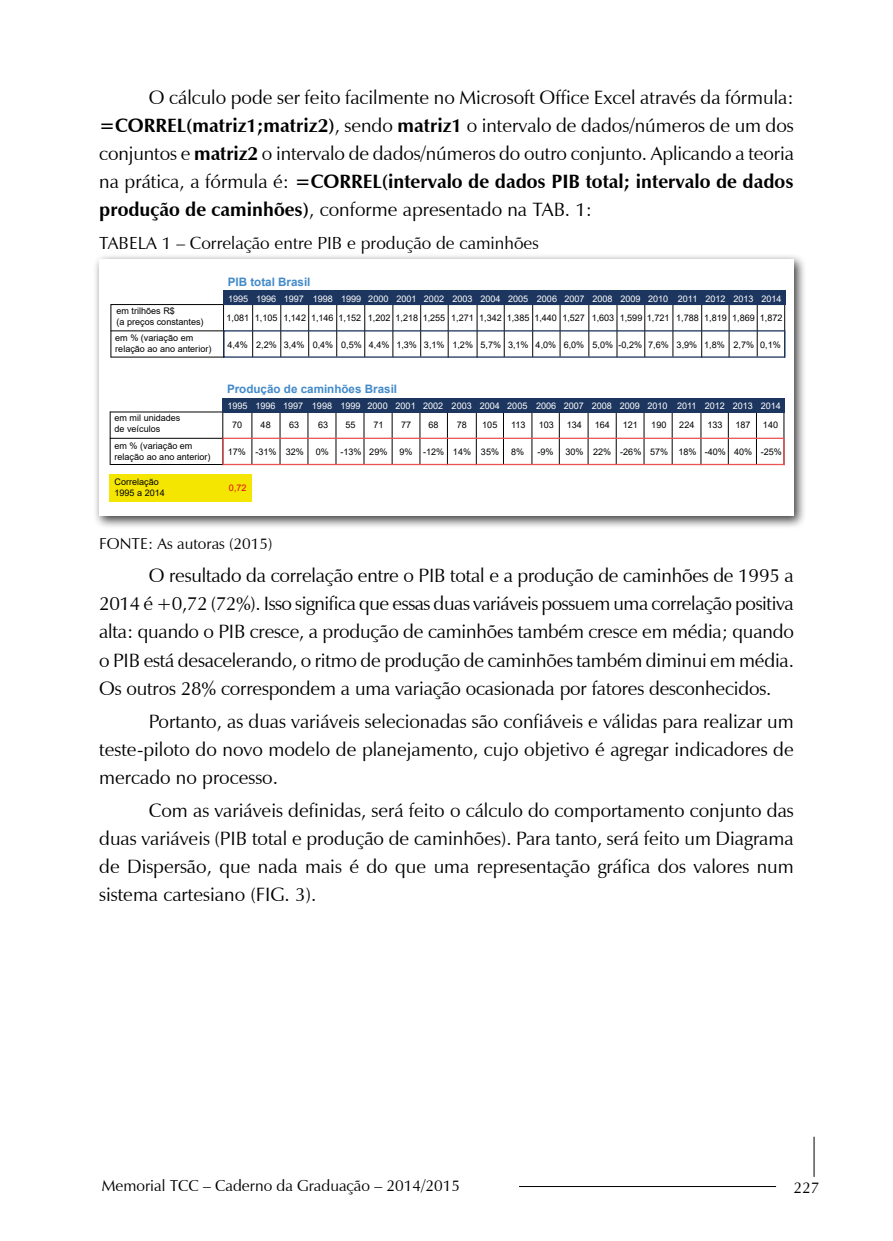
<style>
.page{position:relative;width:893px;height:1241px;background:#fff}
.page>*{position:absolute;margin:0;border:0;box-sizing:border-box;transform-origin:0 0}
.t1{font:19.25px/28px "Zapf Humanist 601 BT";color:#000;text-align:justify}
.t2{font:17.5px "Zapf Humanist 601 BT";color:#000}
.t3{font:15.75px "Zapf Humanist 601 BT";color:#000}
.t4{font:700 11.72px "Arial";color:#428aca}
.t5{font:9.1px/10.8px "Arial";color:#000}
.t6{font:9.1px "Arial";color:#fff}
.t7{font:9.1px "Arial";color:#e30613}
.s1{font-weight:700}
</style>
<div class="page">
<hr style="left:814px;top:1136px;width:1px;height:40px;background:#000">
<hr style="left:519px;top:1185px;width:257px;height:1px;background:#000">
<div style="left:93px;top:253px;width:714px;height:276px;background:#000;opacity:.75"></div>
<div style="left:99px;top:259px;width:695px;height:257px;background:#fff"></div>
<hr style="left:111px;top:304px;width:673px;height:1px;background:#000">
<hr style="left:252px;top:291px;width:1px;height:66px;background:#010202">
<hr style="left:280px;top:291px;width:1px;height:66px;background:#010202">
<hr style="left:308px;top:292px;width:1px;height:64px;background:#010202">
<hr style="left:336px;top:292px;width:1px;height:64px;background:#010202">
<hr style="left:364px;top:291px;width:1px;height:66px;background:#010202">
<hr style="left:393px;top:291px;width:1px;height:66px;background:#010202">
<hr style="left:420px;top:292px;width:1px;height:64px;background:#010202">
<hr style="left:448px;top:291px;width:1px;height:66px;background:#010202">
<hr style="left:477px;top:291px;width:1px;height:66px;background:#010202">
<hr style="left:504px;top:291px;width:1px;height:66px;background:#010202">
<hr style="left:532px;top:291px;width:1px;height:66px;background:#010202">
<hr style="left:560px;top:292px;width:1px;height:64px;background:#010202">
<hr style="left:588px;top:292px;width:1px;height:64px;background:#010202">
<hr style="left:617px;top:291px;width:1px;height:66px;background:#010202">
<hr style="left:644px;top:291px;width:1px;height:66px;background:#010202">
<hr style="left:673px;top:292px;width:1px;height:64px;background:#010202">
<hr style="left:701px;top:291px;width:1px;height:66px;background:#010202">
<hr style="left:729px;top:291px;width:1px;height:66px;background:#010202">
<hr style="left:757px;top:292px;width:1px;height:64px;background:#010202">
<hr style="left:784px;top:291px;width:1px;height:66px;background:#010202">
<hr style="left:223px;top:291px;width:1px;height:66px;background:#010202">
<div style="left:223px;top:291px;width:562px;height:14px;background:#1d365f"></div>
<hr style="left:111px;top:356px;width:113px;height:1px;background:#000">
<hr style="left:111px;top:330px;width:113px;height:1px;background:#000">
<div style="left:223px;top:330px;width:562px;height:27px;border:1px solid #1d365f"></div>
<hr style="left:110px;top:304px;width:1px;height:53px;background:#000">
<hr style="left:110px;top:411px;width:674px;height:1px;background:#000">
<hr style="left:252px;top:399px;width:1px;height:65px;background:#010202">
<hr style="left:280px;top:399px;width:1px;height:65px;background:#010202">
<hr style="left:308px;top:399px;width:1px;height:65px;background:#010202">
<hr style="left:336px;top:399px;width:1px;height:65px;background:#010202">
<hr style="left:364px;top:399px;width:1px;height:65px;background:#010202">
<hr style="left:392px;top:399px;width:1px;height:65px;background:#010202">
<hr style="left:420px;top:399px;width:1px;height:65px;background:#010202">
<hr style="left:447px;top:398px;width:1px;height:67px;background:#010202">
<hr style="left:476px;top:398px;width:1px;height:67px;background:#010202">
<hr style="left:503px;top:399px;width:1px;height:65px;background:#010202">
<hr style="left:532px;top:399px;width:1px;height:65px;background:#010202">
<hr style="left:559px;top:399px;width:1px;height:65px;background:#010202">
<hr style="left:588px;top:399px;width:1px;height:65px;background:#010202">
<hr style="left:616px;top:399px;width:1px;height:65px;background:#010202">
<hr style="left:644px;top:399px;width:1px;height:65px;background:#010202">
<hr style="left:672px;top:399px;width:1px;height:65px;background:#010202">
<hr style="left:701px;top:398px;width:1px;height:67px;background:#010202">
<hr style="left:728px;top:399px;width:1px;height:65px;background:#010202">
<hr style="left:756px;top:399px;width:1px;height:65px;background:#010202">
<hr style="left:783px;top:398px;width:1px;height:67px;background:#010202">
<hr style="left:222px;top:398px;width:1px;height:67px;background:#010202">
<div style="left:222px;top:398px;width:562px;height:14px;background:#1d365f"></div>
<hr style="left:110px;top:464px;width:113px;height:1px;background:#000">
<hr style="left:110px;top:438px;width:113px;height:1px;background:#000">
<div style="left:222px;top:437px;width:563px;height:28px;border:1px solid #ea5456"></div>
<hr style="left:110px;top:411px;width:1px;height:54px;background:#000">
<div style="left:110px;top:474px;width:142px;height:28px;background:#f4e600"></div>
<p class="t1" style="left:99px;top:83px;width:696px;text-indent:50px">O cálculo pode ser feito facilmente no Microsoft Office Excel através da fórmula: <span class="s1">=CORREL(matriz1;matriz2)</span>, sendo <span class="s1">matriz1</span> o intervalo de dados/números de um dos conjuntos e <span class="s1">matriz2</span> o intervalo de dados/números do outro conjunto. Aplicando a teoria na prática, a fórmula é: <span class="s1">=CORREL(intervalo de dados PIB total; intervalo de dados produção de caminhões)</span>, conforme apresentado na TAB. 1:</p>
<p class="t2" style="left:99px;top:232px;width:441px">TABELA 1 – Correlação entre PIB e produção de caminhões</p>
<p class="t4" style="left:228px;top:273px;width:84px">PIB total Brasil</p>
<p class="t6" style="left:228px;top:292px;width:555px">1995 1996 1997 1998 1999 2000 2001 2002 2003 2004 2005 2006 2007 2008 2009 2010 2011 2012 2013 2014</p>
<p class="t5" style="left:117px;top:305px;width:89px">em trilhões R$<br>(a preços constantes)</p>
<p class="t5" style="left:226px;top:312px;width:557px">1,081 1,105 1,142 1,146 1,152 1,202 1,218 1,255 1,271 1,342 1,385 1,440 1,527 1,603 1,599 1,721 1,788 1,819 1,869 1,872</p>
<p class="t5" style="left:227px;top:339px;width:555px">4,4% 2,2% 3,4% 0,4% 0,5% 4,4% 1,3% 3,1% 1,2% 5,7% 3,1% 4,0% 6,0% 5,0% -0,2% 7,6% 3,9% 1,8% 2,7% 0,1%</p>
<p class="t5" style="left:115px;top:332px;width:98px">em % (variação em relação ao ano anterior)</p>
<p class="t4" style="left:227px;top:381px;width:172px">Produção de caminhões Brasil</p>
<p class="t6" style="left:227px;top:400px;width:555px">1995 1996 1997 1998 1999 2000 2001 2002 2003 2004 2005 2006 2007 2008 2009 2010 2011 2012 2013 2014</p>
<p class="t5" style="left:114px;top:413px;width:67px">em mil unidades de veículos</p>
<p class="t5" style="left:232px;top:419px;width:12px">70</p>
<p class="t5" style="left:261px;top:419px;width:12px">48</p>
<p class="t5" style="left:289px;top:419px;width:12px">63</p>
<p class="t5" style="left:318px;top:419px;width:12px">63</p>
<p class="t5" style="left:346px;top:419px;width:12px">55</p>
<p class="t5" style="left:374px;top:419px;width:12px">71</p>
<p class="t5" style="left:401px;top:419px;width:12px">77</p>
<p class="t5" style="left:428px;top:419px;width:12px">68</p>
<p class="t5" style="left:457px;top:419px;width:12px">78</p>
<p class="t5" style="left:482px;top:419px;width:17px">105</p>
<p class="t5" style="left:511px;top:419px;width:16px">113</p>
<p class="t5" style="left:539px;top:419px;width:17px">103</p>
<p class="t5" style="left:567px;top:419px;width:17px">134</p>
<p class="t5" style="left:595px;top:419px;width:17px">164</p>
<p class="t5" style="left:623px;top:419px;width:17px">121</p>
<p class="t5" style="left:651px;top:419px;width:17px">190</p>
<p class="t5" style="left:679px;top:419px;width:17px">224</p>
<p class="t5" style="left:707px;top:419px;width:17px">133</p>
<p class="t5" style="left:735px;top:419px;width:17px">187</p>
<p class="t5" style="left:763px;top:419px;width:17px">140</p>
<p class="t5" style="left:228px;top:446px;width:77px">17% -31% 32%</p>
<p class="t5" style="left:316px;top:446px;width:15px">0%</p>
<p class="t5" style="left:340px;top:446px;width:49px">-13% 29%</p>
<p class="t5" style="left:399px;top:446px;width:101px">9% -12% 14% 35%</p>
<p class="t5" style="left:511px;top:446px;width:15px">8%</p>
<p class="t5" style="left:537px;top:446px;width:18px">-9%</p>
<p class="t5" style="left:565px;top:446px;width:218px">30% 22% -26% 57% 18% -40% 40% -25%</p>
<p class="t5" style="left:115px;top:440px;width:98px">em % (variação em relação ao ano anterior)</p>
<p class="t5" style="left:114px;top:476px;width:52px">Correlação<br>1995 a 2014</p>
<p class="t7" style="left:229px;top:482px;width:19px">0,72</p>
<p class="t3" style="left:99px;top:534px;width:175px">FONTE: As autoras (2015)</p>
<p class="t1" style="left:99px;top:561px;width:696px;text-indent:50px">O resultado da correlação entre o PIB total e a produção de caminhões de 1995 a 2014 é +0,72 (72%). Isso significa que essas duas variáveis possuem uma correlação positiva alta: quando o PIB cresce, a produção de caminhões também cresce em média; quando o PIB está desacelerando, o ritmo de produção de caminhões também diminui em média.<br>Os outros 28% correspondem a uma variação ocasionada por fatores desconhecidos.</p>
<p class="t1" style="left:99px;top:706px;width:696px;text-indent:50px">Portanto, as duas variáveis selecionadas são confiáveis e válidas para realizar um teste-piloto do novo modelo de planejamento, cujo objetivo é agregar indicadores de mercado no processo.</p>
<p class="t1" style="left:99px;top:795px;width:696px;text-indent:50px">Com as variáveis definidas, será feito o cálculo do comportamento conjunto das duas variáveis (PIB total e produção de caminhões). Para tanto, será feito um Diagrama de Dispersão, que nada mais é do que uma representação gráfica dos valores num sistema cartesiano (FIG. 3).</p>
<p class="t3" style="left:102px;top:1175px;width:360px">Memorial TCC – Caderno da Graduação – 2014/2015</p>
<p class="t3" style="left:794px;top:1177px;width:27px">227</p>
</div>
